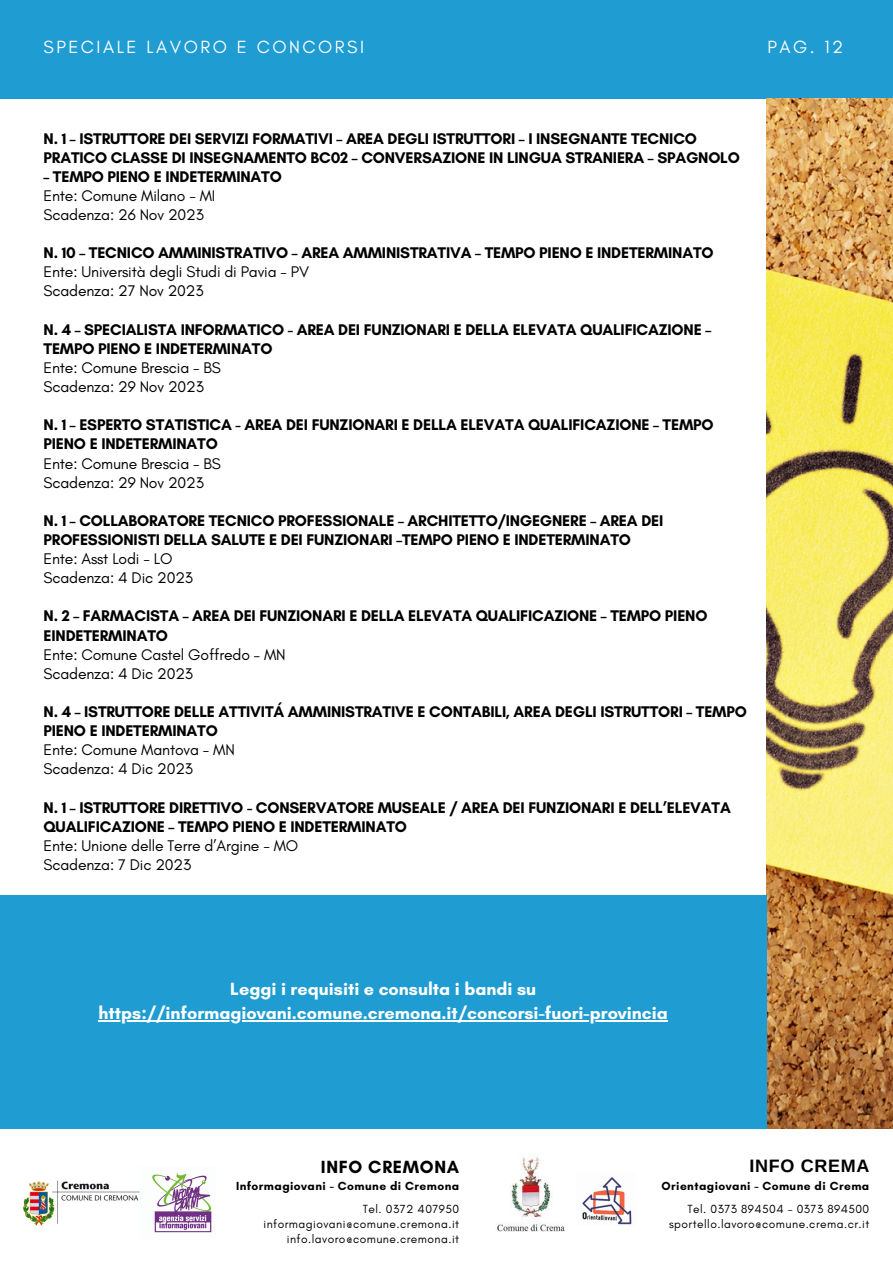
<style>
.page{position:relative;width:893px;height:1264px;background:#fff}
.page>*{position:absolute;margin:0;border:0;box-sizing:border-box;transform-origin:0 0}
.t1{font:700 18px "Glacial Indifference";color:#fff}
.t2{font:18px "Glacial Indifference";letter-spacing:.14em;color:#fff}
.t3{font:700 18px "Glacial Indifference";letter-spacing:.035em;color:#000}
.t4{font:700 18px "Arimo";letter-spacing:.035em;color:#000}
.t5{font:700 15.75px/19px "Glacial Indifference";letter-spacing:-.01em;color:#000}
.t6{font:15.75px "Glacial Indifference";letter-spacing:-.01em;color:#000}
.t7{font:12px "Glacial Indifference";letter-spacing:.035em;color:#000}
.t8{font:700 12px "Glacial Indifference";letter-spacing:.035em;color:#000}
</style>
<div class="page">
<div style="left:0;top:0;width:892px;height:98px;background:#1f9cd1"></div>
<img style="left:766px;top:98px;width:126px;height:1030px">
<img style="left:497px;top:1156px;width:68px;height:76px">
<img style="left:139px;top:1173px;width:73px;height:60px">
<img style="left:23px;top:1180px;width:116px;height:45px">
<img style="left:582px;top:1177px;width:50px;height:48px">
<div style="left:0;top:895px;width:766px;height:233px;background:#1f9cd1"></div>
<hr style="left:99px;top:1020px;width:569px;height:1px;background:#fff">
<p class="t2" style="left:44px;top:36px;width:322px">SPECIALE LAVORO E CONCORSI</p>
<p class="t2" style="left:767px;top:36px;width:77px">PAG. 12</p>
<p class="t5" style="left:44px;top:128px;width:697px">N. 1 – ISTRUTTORE DEI SERVIZI FORMATIVI – AREA DEGLI ISTRUTTORI – I INSEGNANTE TECNICO<br>PRATICO CLASSE DI INSEGNAMENTO BC02 – CONVERSAZIONE IN LINGUA STRANIERA – SPAGNOLO</p>
<p class="t5" style="left:44px;top:167px;width:240px">– TEMPO PIENO E INDETERMINATO</p>
<p class="t6" style="left:44px;top:186px;width:173px">Ente: Comune Milano - MI</p>
<p class="t6" style="left:44px;top:205px;width:162px">Scadenza: 26 Nov 2023</p>
<p class="t5" style="left:44px;top:243px;width:671px">N. 10 – TECNICO AMMINISTRATIVO – AREA AMMINISTRATIVA – TEMPO PIENO E INDETERMINATO</p>
<p class="t6" style="left:44px;top:262px;width:267px">Ente: Università degli Studi di Pavia - PV</p>
<p class="t6" style="left:44px;top:281px;width:161px">Scadenza: 27 Nov 2023</p>
<p class="t5" style="left:44px;top:319px;width:669px">N. 4 – SPECIALISTA INFORMATICO - AREA DEI FUNZIONARI E DELLA ELEVATA QUALIFICAZIONE –<br>TEMPO PIENO E INDETERMINATO</p>
<p class="t6" style="left:44px;top:358px;width:179px">Ente: Comune Brescia - BS</p>
<p class="t6" style="left:44px;top:377px;width:162px">Scadenza: 29 Nov 2023</p>
<p class="t5" style="left:44px;top:415px;width:671px">N. 1 – ESPERTO STATISTICA - AREA DEI FUNZIONARI E DELLA ELEVATA QUALIFICAZIONE – TEMPO<br>PIENO E INDETERMINATO</p>
<p class="t6" style="left:44px;top:453px;width:179px">Ente: Comune Brescia - BS</p>
<p class="t6" style="left:44px;top:472px;width:162px">Scadenza: 29 Nov 2023</p>
<p class="t5" style="left:44px;top:511px;width:621px">N. 1 – COLLABORATORE TECNICO PROFESSIONALE – ARCHITETTO/INGEGNERE – AREA DEI<br>PROFESSIONISTI DELLA SALUTE E DEI FUNZIONARI –TEMPO PIENO E INDETERMINATO</p>
<p class="t6" style="left:44px;top:549px;width:130px">Ente: Asst Lodi - LO</p>
<p class="t6" style="left:44px;top:568px;width:151px">Scadenza: 4 Dic 2023</p>
<p class="t5" style="left:44px;top:606px;width:665px">N. 2 – FARMACISTA – AREA DEI FUNZIONARI E DELLA ELEVATA QUALIFICAZIONE – TEMPO PIENO<br>EINDETERMINATO</p>
<p class="t6" style="left:44px;top:644px;width:243px">Ente: Comune Castel Goffredo – MN</p>
<p class="t6" style="left:44px;top:664px;width:151px">Scadenza: 4 Dic 2023</p>
<p class="t5" style="left:44px;top:702px;width:704px">N. 4 – ISTRUTTORE DELLE ATTIVITÁ AMMINISTRATIVE E CONTABILI, AREA DEGLI ISTRUTTORI – TEMPO<br>PIENO E INDETERMINATO</p>
<p class="t6" style="left:44px;top:740px;width:193px">Ente: Comune Mantova - MN</p>
<p class="t6" style="left:44px;top:759px;width:151px">Scadenza: 4 Dic 2023</p>
<p class="t5" style="left:44px;top:797px;width:688px">N. 1 – ISTRUTTORE DIRETTIVO - CONSERVATORE MUSEALE / AREA DEI FUNZIONARI E DELL’ELEVATA<br>QUALIFICAZIONE – TEMPO PIENO E INDETERMINATO</p>
<p class="t6" style="left:44px;top:835px;width:256px">Ente: Unione delle Terre d’Argine - MO</p>
<p class="t6" style="left:44px;top:855px;width:149px">Scadenza: 7 Dic 2023</p>
<p class="t1" style="left:230px;top:977px;width:307px">Leggi i requisiti e consulta i bandi su</p>
<p class="t1" style="left:99px;top:1002px;width:570px">https://informagiovani.comune.cremona.it/concorsi-fuori-provincia</p>
<p class="t3" style="left:321px;top:1155px;width:140px">INFO CREMONA</p>
<p class="t4" style="left:749px;top:1155px;width:121px">INFO CREMA</p>
<p class="t8" style="left:236px;top:1178px;width:225px">Informagiovani - Comune di Cremona</p>
<p class="t7" style="left:363px;top:1201px;width:98px">Tel. 0372 407950</p>
<p class="t7" style="left:263px;top:1216px;width:197px">informagiovani@comune.cremona.it</p>
<p class="t7" style="left:287px;top:1231px;width:174px">info.lavoro@comune.cremona.it</p>
<p class="t8" style="left:661px;top:1178px;width:209px">Orientagiovani - Comune di Crema</p>
<p class="t7" style="left:687px;top:1201px;width:183px">Tel. 0373 894504 - 0373 894500</p>
<p class="t7" style="left:669px;top:1216px;width:202px">sportello.lavoro@comune.crema.cr.it</p>
</div>
